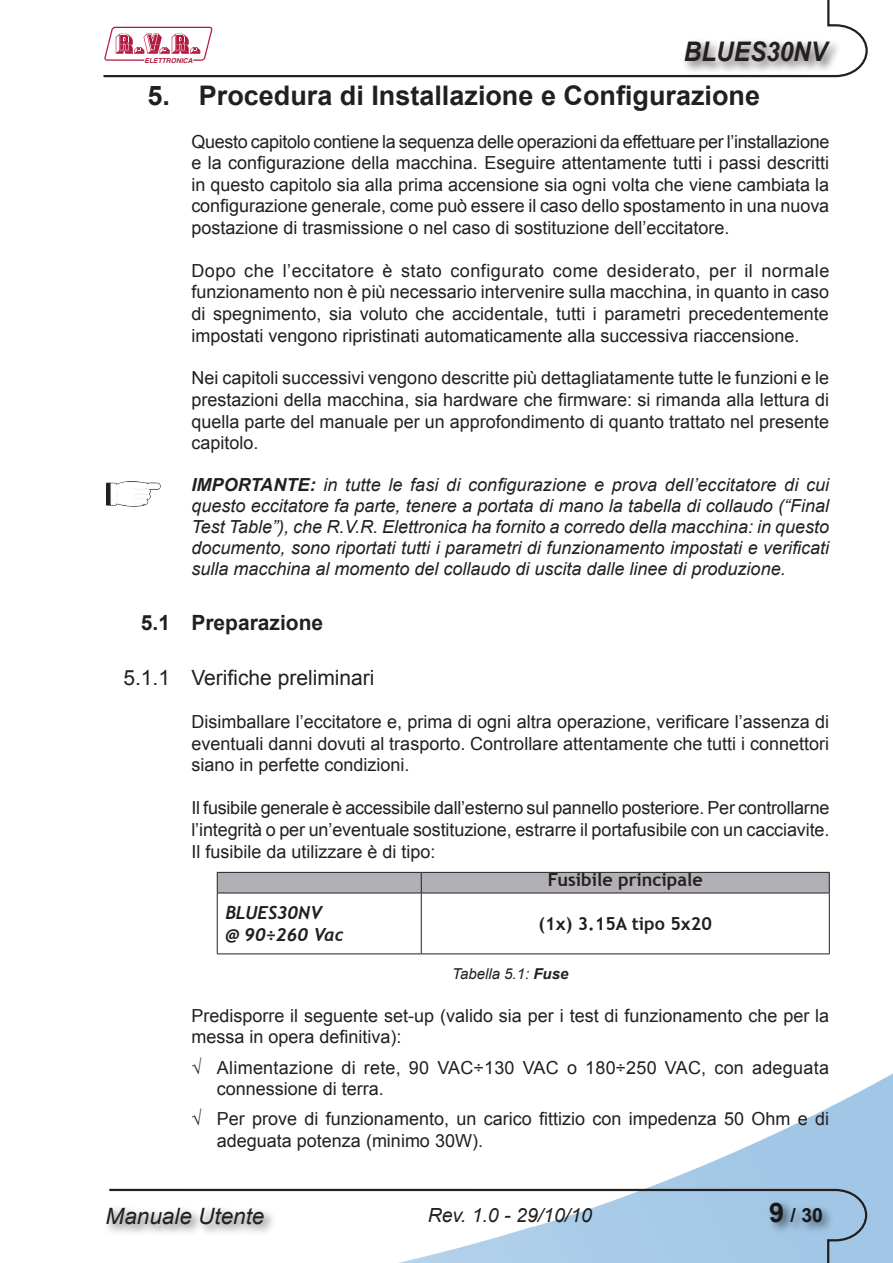
<style>
.page{position:relative;width:893px;height:1263px;background:#fff}
.page>*{position:absolute;margin:0;border:0;box-sizing:border-box;transform-origin:0 0}
.t1{font:700 27px "Arial";color:#241f1f}
.t2{font:italic 700 27px "Arial";color:#241f1f;scale:.9 1}
.t3{font:italic 22.5px "Arial";color:#241f1f}
.t4{font:21px "Arial";color:#241f1f}
.t5{font:700 21px "Arial";color:#241f1f}
.t6{font:italic 19.5px "Arial";color:#241f1f}
.t7{font:700 19.5px "Arial";color:#241f1f}
.t8{font:18px/21.6px "Arial";color:#241f1f;text-align:justify}
.t9{font:italic 18px/21px "Arial";color:#241f1f;text-align:justify}
.t10{font:700 18px "Trebuchet MS";color:#241f1f}
.t11{font:italic 700 18px/21.6px "Trebuchet";color:#241f1f}
.t12{font:italic 15px "Arial";color:#241f1f}
.t13{font:italic 700 6.75px "Helvetica";color:#b21a3f}
.s1{font-weight:700}
</style>
<div class="page">
<img style="left:647px;top:1073px;width:246px;height:190px">
<svg style="left:103px;top:0;width:765px;height:78px"></svg>
<svg style="left:109px;top:1188px;width:759px;height:75px"></svg>
<div style="left:680px;top:36px;width:162px;height:39px;background:#241f1f;opacity:.75"></div>
<svg style="left:104px;top:27px;width:108px;height:34px"></svg>
<div style="left:765px;top:1198px;width:71px;height:38px;background:#241f1f;opacity:.75"></div>
<div style="left:102px;top:1204px;width:175px;height:34px;background:#241f1f;opacity:.75"></div>
<svg style="left:106px;top:482px;width:54px;height:24px"></svg>
<svg style="left:217px;top:872px;width:613px;height:21px;background:#a8a6ab"></svg>
<hr style="left:217px;top:893px;width:204px;height:1px;background:#241f1f">
<hr style="left:217px;top:893px;width:1px;height:60px;background:#241f1f">
<hr style="left:421px;top:893px;width:409px;height:1px;background:#241f1f">
<hr style="left:421px;top:893px;width:1px;height:60px;background:#241f1f">
<hr style="left:829px;top:893px;width:1px;height:60px;background:#241f1f">
<hr style="left:217px;top:953px;width:204px;height:1px;background:#241f1f">
<hr style="left:421px;top:953px;width:409px;height:1px;background:#241f1f">
<p class="t13" style="left:144px;top:56px;width:50px">ELETTRONICA</p>
<h1 class="t2" style="left:684px;top:34px;width:161px">BLUES30NV</h1>
<h1 class="t1" style="left:148px;top:77px;width:614px">5. Procedura di Installazione e Configurazione</h1>
<p class="t8" style="left:191px;top:131px;width:639px">Questo capitolo contiene la sequenza delle operazioni da effettuare per l’installazione e la configurazione della macchina. Eseguire attentamente tutti i passi descritti in questo capitolo sia alla prima accensione sia ogni volta che viene cambiata la configurazione generale, come può essere il caso dello spostamento in una nuova postazione di trasmissione o nel caso di sostituzione dell’eccitatore.</p>
<p class="t8" style="left:191px;top:260px;width:639px">Dopo che l’eccitatore è stato configurato come desiderato, per il normale funzionamento non è più necessario intervenire sulla macchina, in quanto in caso di spegnimento, sia voluto che accidentale, tutti i parametri precedentemente impostati vengono ripristinati automaticamente alla successiva riaccensione.</p>
<p class="t8" style="left:191px;top:367px;width:639px">Nei capitoli successivi vengono descritte più dettagliatamente tutte le funzioni e le prestazioni della macchina, sia hardware che firmware: si rimanda alla lettura di quella parte del manuale per un approfondimento di quanto trattato nel presente capitolo.</p>
<p class="t9" style="left:191px;top:475px;width:639px"><span class="s1">IMPORTANTE:</span> in tutte le fasi di configurazione e prova dell’eccitatore di cui questo eccitatore fa parte, tenere a portata di mano la tabella di collaudo (“Final Test Table”), che R.V.R. Elettronica ha fornito a corredo della macchina: in questo documento, sono riportati tutti i parametri di funzionamento impostati e verificati sulla macchina al momento del collaudo di uscita dalle linee di produzione.</p>
<p class="t5" style="left:141px;top:609px;width:184px">5.1 Preparazione</p>
<p class="t4" style="left:123px;top:664px;width:253px">5.1.1 Verifiche preliminari</p>
<p class="t8" style="left:191px;top:711px;width:639px">Disimballare l’eccitatore e, prima di ogni altra operazione, verificare l’assenza di eventuali danni dovuti al trasporto. Controllare attentamente che tutti i connettori siano in perfette condizioni.</p>
<p class="t8" style="left:191px;top:797px;width:640px">Il fusibile generale è accessibile dall’esterno sul pannello posteriore. Per controllarne l’integrità o per un’eventuale sostituzione, estrarre il portafusibile con un cacciavite.<br>Il fusibile da utilizzare è di tipo:</p>
<p class="t10" style="left:548px;top:868px;width:156px">Fusibile principale</p>
<p class="t11" style="left:225px;top:902px;width:120px">BLUES30NV<br>@ 90÷260 Vac</p>
<p class="t10" style="left:539px;top:912px;width:175px">(1x) 3.15A tipo 5x20</p>
<p class="t12" style="left:452px;top:964px;width:118px">Tabella 5.1: <span class="s1">Fuse</span></p>
<p class="t8" style="left:191px;top:1005px;width:639px">Predisporre il seguente set-up (valido sia per i test di funzionamento che per la messa in opera definitiva):</p>
<p class="t8" style="left:217px;top:1056px;width:614px;text-indent:-26px">√ Alimentazione di rete, 90 VAC÷130 VAC o 180÷250 VAC, con adeguata connessione di terra.</p>
<p class="t8" style="left:217px;top:1108px;width:614px;text-indent:-26px">√ Per prove di funzionamento, un carico fittizio con impedenza 50 Ohm e di adeguata potenza (minimo 30W).</p>
<p class="t3" style="left:106px;top:1202px;width:160px">Manuale Utente</p>
<p class="t6" style="left:428px;top:1203px;width:166px">Rev. 1.0 - 29/10/10</p>
<p class="t7" style="left:790px;top:1203px;width:34px">/ 30</p>
</div>
